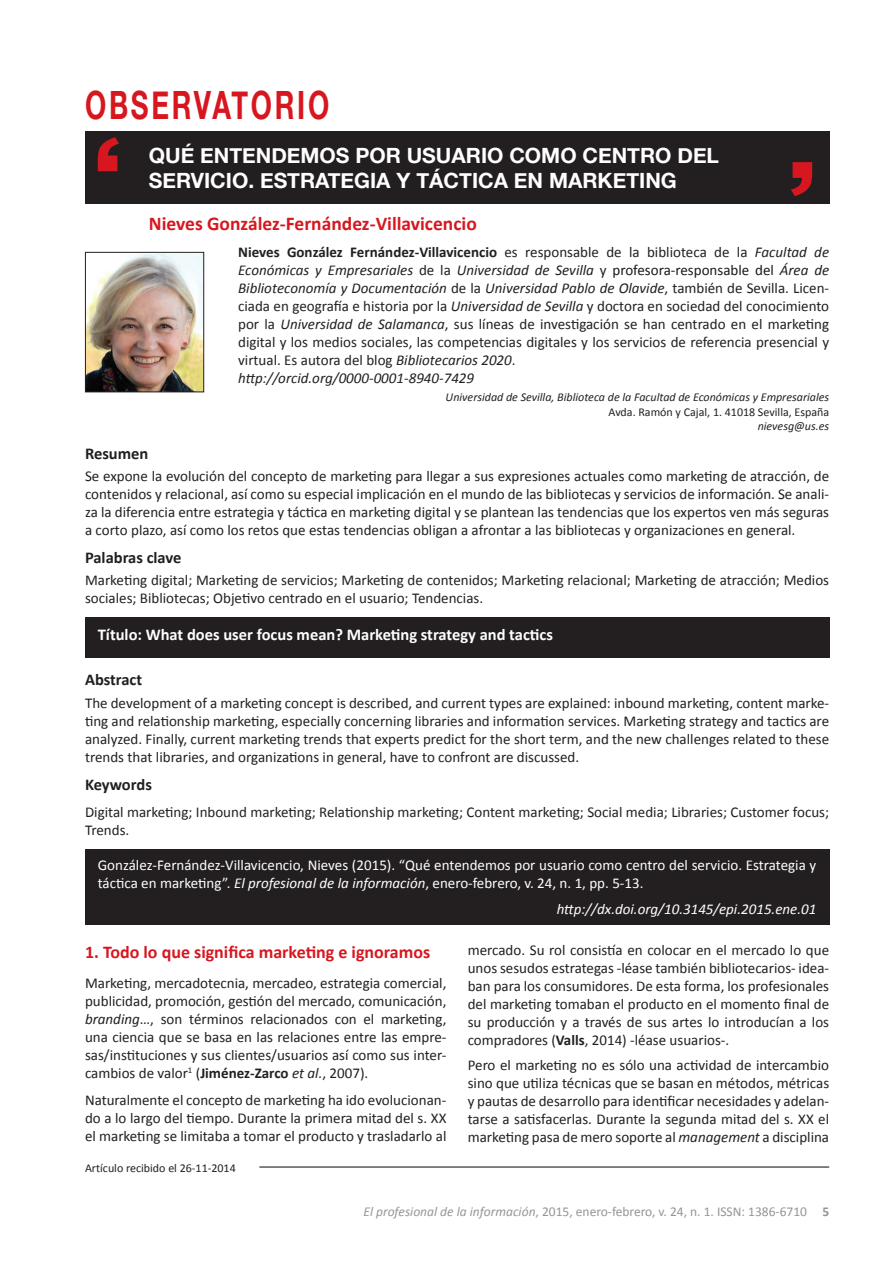
<style>
.page{position:relative;width:893px;height:1263px;background:#fff}
.page>*{position:absolute;margin:0;border:0;box-sizing:border-box;transform-origin:0 0}
.t1{font:700 39px "Helvetica Neue";letter-spacing:.1em;color:#d7171f;scale:.7 1}
.t2{font:700 21px "Helvetica Neue";color:#fff}
.t3{font:700 19.5px "Calibri";color:#d7171f}
.t4{font:700 18px "Calibri";color:#d7171f}
.t5{font:700 16.5px "Calibri";color:#fff}
.t6{font:700 16.5px "Calibri";color:#231f20}
.t7{font:15px/18px "Calibri";color:#231f20;text-align:justify}
.t8{font:15px/18px "Calibri";color:#fff}
.t9{font:italic 15px "Calibri";color:#fff}
.t10{font:13.5px "Calibri";color:#939598}
.t11{font:italic 12px "Calibri";color:#231f20}
.t12{font:12px "Calibri";color:#231f20}
.s1{font-weight:700}
.s2{font-style:italic}
.s3{color:#1a1a1c}
</style>
<div class="page">
<div style="left:85px;top:849px;width:744px;height:75px;background:#231f20"></div>
<div style="left:85px;top:618px;width:744px;height:40px;background:#231f20"></div>
<div style="left:85px;top:131px;width:744px;height:73px;background:#231f20"></div>
<svg style="left:791px;top:162px;width:21px;height:34px"></svg>
<svg style="left:98px;top:137px;width:21px;height:34px"></svg>
<img style="left:87px;top:254px;width:115px;height:136px">
<div style="left:85px;top:252px;width:119px;height:140px;border:1px solid #231f20"></div>
<hr style="left:259px;top:1166px;width:570px;height:1px;background:#231f20">
<h1 class="t1" style="left:85px;top:74px;width:350px">OBSERVATORIO</h1>
<h2 class="t2" style="left:149px;top:139px;width:317px">QUÉ ENTENDEMOS POR USUARIO</h2>
<h2 class="t2" style="left:509px;top:139px;width:134px">COMO CENTRO</h2>
<h2 class="t2" style="left:677px;top:139px;width:43px">DEL</h2>
<h2 class="t2" style="left:149px;top:164px;width:13px">SERVI</h2>
<h2 class="t2" style="left:210px;top:164px;width:78px">CIO. ESTRATE</h2>
<h2 class="t2" style="left:354px;top:164px;width:324px">GIA Y TÁCTICA EN MARKETI NG</h2>
<h3 class="t3" style="left:149px;top:211px;width:329px">Nieves González-Fernández-Villavicencio</h3>
<p class="t7" style="left:238px;top:243px;width:593px;text-align:left"><span class="s1">Nieves González Fernández-Villavicencio</span> es responsable de la biblioteca de la <span class="s2">Facultad de Económicas y Empresariales</span> de la <span class="s2">Universidad de Sevilla</span> y <span class="s3">profesora-responsable del</span> <span class="s2">Área de Biblioteconomía y Documentación</span> de la <span class="s2">Universidad Pablo de Olavide</span>, también de Sevilla. Licen&shy;ciada en geografía e historia por la <span class="s2">Universidad de Sevilla</span> y doctora en sociedad del conocimiento por la <span class="s2">Universidad de Salamanca</span>, sus líneas de investigación se han centrado en el marketing digital y los medios sociales, las competencias digitales y los servicios de referencia presencial y virtual. Es autora del blog <span class="s2">Bibliotecarios 2020</span>.<br><span class="s2">http://orcid.org/0000-0001-8940-7429</span></p>
<p class="t11" style="left:446px;top:389px;width:385px">Universidad de Sevilla, Biblioteca de la Facultad de Económicas y Empresariales</p>
<p class="t12" style="left:609px;top:404px;width:222px">Avda. Ramón y Cajal, 1. 41018 Sevilla, España</p>
<p class="t11" style="left:758px;top:418px;width:73px">nievesg@us.es</p>
<p class="t6" style="left:85px;top:442px;width:65px">Resumen</p>
<p class="t7" style="left:85px;top:467px;width:746px">Se expone la evolución del concepto de marketing para llegar a sus expresiones actuales como marketing de atracción, de contenidos y relacional, así como su especial implicación en el mundo de las bibliotecas y servicios de información. Se anali&shy;za la diferencia entre estrategia y táctica en marketing digital y se plantean las tendencias que los expertos ven más seguras a corto plazo, así como los retos que estas tendencias obligan a afrontar a las bibliotecas y organizaciones en general.</p>
<p class="t6" style="left:85px;top:547px;width:98px">Palabras clave</p>
<p class="t7" style="left:85px;top:571px;width:746px">Marketing digital; Marketing de servicios; Marketing de contenidos; Marketing relacional; Marketing de atracción; Medios sociales; Bibliotecas; Objetivo centrado en el usuario; Tendencias.</p>
<p class="t5" style="left:98px;top:624px;width:457px">Título: What does user focus mean? Marketing strategy and tactics</p>
<p class="t6" style="left:85px;top:669px;width:59px">Abstract</p>
<p class="t7" style="left:85px;top:694px;width:746px">The development of a marketing concept is described, and current types are explained: inbound marketing, content marke&shy;ting and relationship marketing, especially concerning libraries and information services. Marketing strategy and tactics are analyzed. Finally, current marketing trends that experts predict for the short term, and the new challenges related to these trends that libraries, and organizations in general, have to confront are discussed.</p>
<p class="t6" style="left:85px;top:774px;width:68px">Keywords</p>
<p class="t7" style="left:85px;top:803px;width:746px">Digital marketing; Inbound marketing; Relationship marketing; Content marketing; Social media; Libraries; Customer focus;<br>Trends.</p>
<p class="t8" style="left:98px;top:856px;width:720px">González-Fernández-Villavicencio, Nieves (2015). “Qué entendemos por usuario como centro del servicio. Estrategia y táctica en marketing”. <span class="s2">El profesional de la información</span>, enero-febrero, v. 24, n. 1, pp. 5-13.</p>
<p class="t9" style="left:557px;top:899px;width:261px">http://dx.doi.org/10.3145/epi.2015.ene.01</p>
<p class="t4" style="left:85px;top:940px;width:347px">1. Todo lo que significa marketing e ignoramos</p>
<p class="t7" style="left:85px;top:974px;width:363px">Marketing, mercadotecnia, mercadeo, estrategia comercial, publicidad, promoción, gestión del mercado, comunicación, <span class="s2">branding</span>…, son términos relacionados con el marketing, una ciencia que se basa en las relaciones entre las empre&shy;sas/instituciones y sus clientes/usuarios así como sus inter&shy;cambios de valor<sup>1</sup> (<span class="s1">Jiménez-Zarco</span> <span class="s2">et al.</span>, 2007).</p>
<p class="t7" style="left:85px;top:1091px;width:363px">Naturalmente el concepto de marketing ha ido evolucionan&shy;do a lo largo del tiempo. Durante la primera mitad del s. XX el marketing se limitaba a tomar el producto y trasladarlo al</p>
<p class="t12" style="left:85px;top:1160px;width:152px">Artículo recibido el 26-11-2014</p>
<p class="t7" style="left:468px;top:941px;width:363px">mercado. Su rol consistía en colocar en el mercado lo que unos sesudos estrategas -léase también bibliotecarios- idea&shy;ban para los consumidores. De esta forma, los profesionales del marketing tomaban el producto en el momento final de su producción y a través de sus artes lo introducían a los compradores (<span class="s1">Valls</span>, 2014) -léase usuarios-.</p>
<p class="t7" style="left:468px;top:1056px;width:363px">Pero el marketing no es sólo una actividad de intercambio sino que utiliza técnicas que se basan en métodos, métricas y pautas de desarrollo para identificar necesidades y adelan&shy;tarse a satisfacerlas. Durante la segunda mitad del s. XX el marketing pasa de mero soporte al <span class="s2">management</span> a disciplina</p>
<p class="t10" style="left:363px;top:1203px;width:467px"><span class="s2">El profesional de la información</span>, 2015, enero-febrero, v. 24, n. 1. ISSN: 1386-6710 <span class="s1">5</span></p>
</div>
